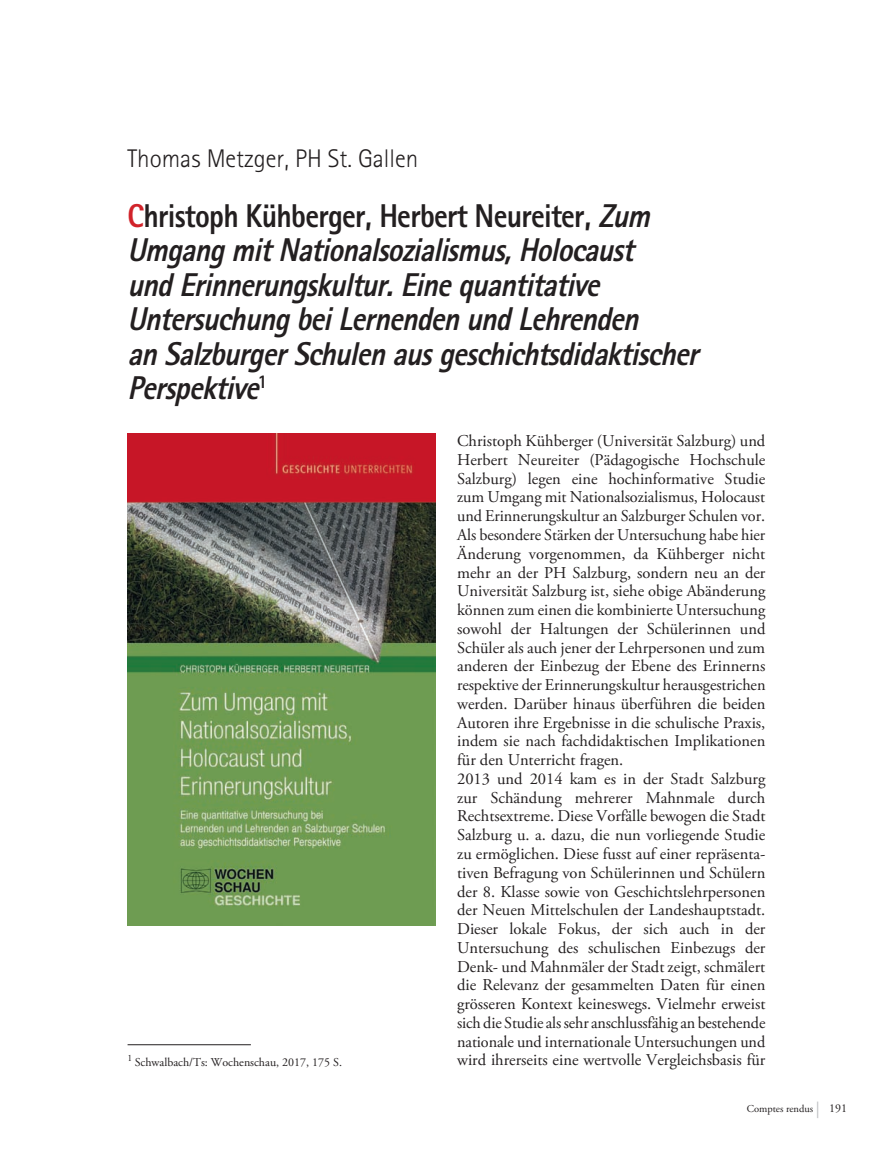
<style>
.page{position:relative;width:893px;height:1149px;background:#fff}
.page>*{position:absolute;margin:0;border:0;box-sizing:border-box;transform-origin:0 0}
.t1{font:italic 800 33px/34.5px "Rotis Sans Serif";color:#231f20;scale:.9 1}
.t2{font:300 25.5px "Rotis Sans Serif";color:#231f20}
.t3{font:16.5px/18.8px "Adobe Garamond Pro";color:#231f20}
.t4{font:12px "Adobe Garamond Pro";color:#231f20}
.t5{font:10.5px "Adobe Garamond Pro";color:#231f20}
.t6{font:9.6px "Adobe Garamond Pro";color:#231f20}
.s1{font-style:normal;color:#d1232a}
.s2{font-style:normal}
.s3{font-size:16.5px;color:#bcbdc0}
.s4{font-size:12px}
</style>
<div class="page">
<hr style="left:128px;top:1044px;width:123px;height:1px;background:#231f20">
<img style="left:128px;top:433px;width:308px;height:492px">
<h2 class="t2" style="left:128px;top:143px;width:292px">Thomas Metzger, PH St. Gallen</h2>
<p class="t1" style="left:128px;top:198px;width:645px"><span class="s1">C</span><span class="s2">hristoph Kühberger, Herbert Neureiter,</span> Zum UmgangmitNationalsozialismus,Holocaust undErinnerungskultur.Einequantitative UntersuchungbeiLernendenundLehrenden anSalzburgerSchulenausgeschichtsdidaktischer Perspektive<sup>1</sup></p>
<p class="t6" style="left:128px;top:1051px;width:6px">1</p>
<p class="t4" style="left:135px;top:1054px;width:209px">Schwalbach/Ts: Wochenschau, 2017, 175 S.</p>
<p class="t3" style="left:457px;top:432px;width:310px">Christoph Kühberger (Universität Salzburg) und Herbert Neureiter (Pädagogische Hochschule Salzburg) legen eine hochinformative Studie zum Umgang mit Nationalsozialismus, Holocaust und Erinnerungskultur an Salzburger Schulen vor.<br>Als besondere Stärken der Untersuchung habe hier Änderung vorgenommen, da Kühberger nicht mehr an der PH Salzburg, sondern neu an der Universität Salzburg ist, siehe obige Abänderung können zum einen die kombinierte Untersuchung sowohl der Haltungen der Schülerinnen und Schüler als auch jener der Lehrpersonen und zum anderen der Einbezug der Ebene des Erinnerns respektive der Erinnerungskultur herausgestrichen werden. Darüber hinaus überführen die beiden Autoren ihre Ergebnisse in die schulische Praxis, indem sie nach fachdidaktischen Implikationen für den Unterricht fragen.<br>2013 und 2014 kam es in der Stadt Salzburg zur Schändung mehrerer Mahnmale durch Rechtsextreme. Diese Vorfälle bewogen die Stadt Salzburg u. a. dazu, die nun vorliegende Studie zu ermöglichen. Diese fusst auf einer repräsenta&shy;tiven Befragung von Schülerinnen und Schülern der 8. Klasse sowie von Geschichtslehrpersonen der Neuen Mittelschulen der Landeshauptstadt.<br>Dieser lokale Fokus, der sich auch in der Untersuchung des schulischen Einbezugs der Denk- und Mahnmäler der Stadt zeigt, schmälert die Relevanz der gesammelten Daten für einen grösseren Kontext keineswegs. Vielmehr erweist sich die Studie als sehr anschlussfähig an bestehende nationale und internationale Untersuchungen und wird ihrerseits eine wertvolle Vergleichsbasis für</p>
<p class="t5" style="left:747px;top:1101px;width:102px">Comptes rendus <span class="s3">|</span> <span class="s4">191</span></p>
</div>
